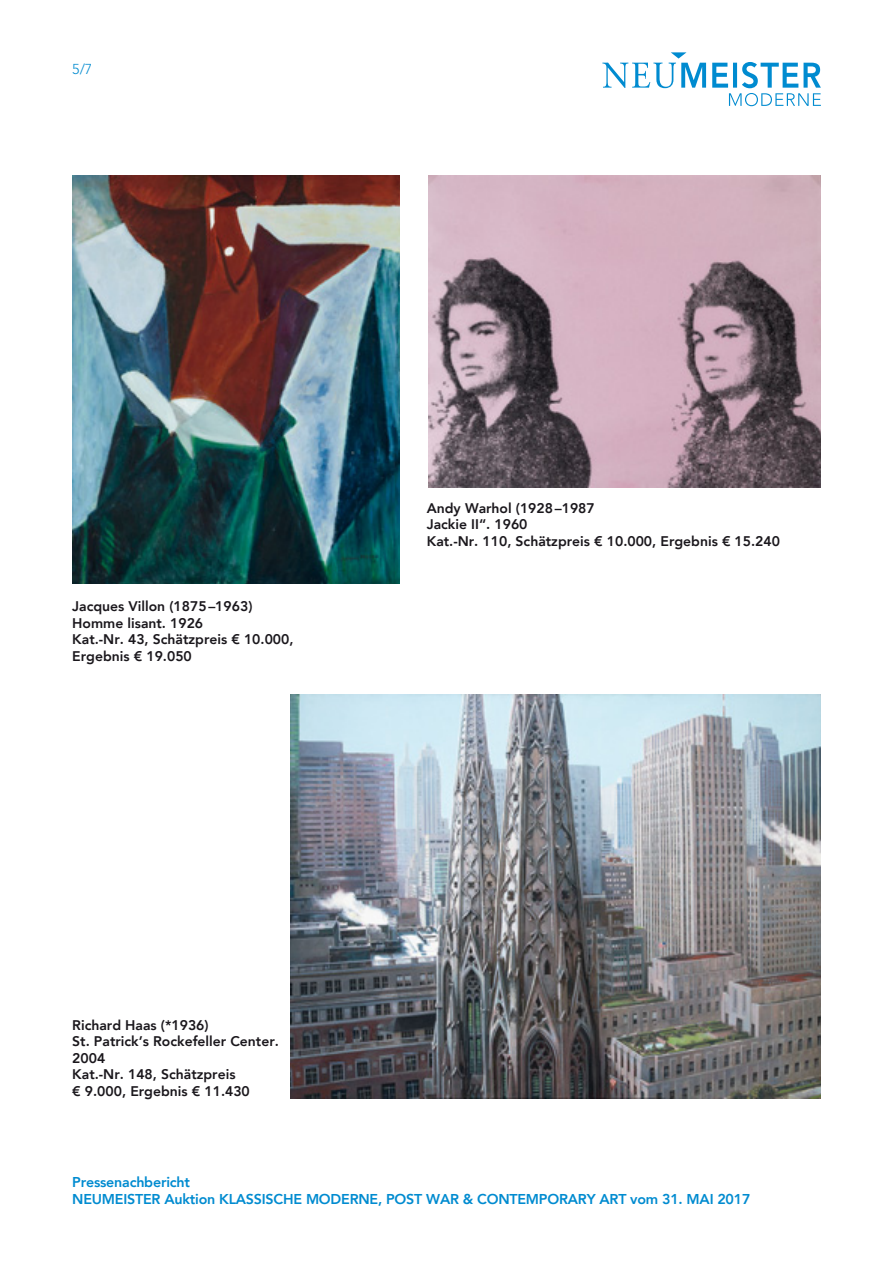
<style>
.page{position:relative;width:893px;height:1263px;background:#fff}
.page>*{position:absolute;margin:0;border:0;box-sizing:border-box;transform-origin:0 0}
.t1{font:53.85px "Neumeister";color:#008bd0}
.t2{font:800 14.25px/16.5px "Avenir";letter-spacing:-.015em;color:#008bd0}
.t3{font:300 14.25px "Avenir Fred";color:#008bd0}
.t4{font:800 13.95px/16.5px "Avenir";color:#1a171c}
</style>
<div class="page">
<img style="left:72px;top:176px;width:327px;height:408px">
<img style="left:429px;top:176px;width:392px;height:311px">
<img style="left:290px;top:694px;width:531px;height:404px">
<p class="t3" style="left:72px;top:64px;width:22px">5/7</p>
<h1 class="t1" style="left:602px;top:52px;width:220px">X</h1>
<p class="t4" style="left:72px;top:599px;width:223px">Jacques Villon (1875 –1963)<br>Homme lisant. 1926<br>Kat.-Nr. 43, Schätzpreis € 10.000,<br>Ergebnis € 19.050</p>
<p class="t4" style="left:427px;top:500px;width:355px">Andy Warhol (1928 –1987<br>Jackie II“. 1960<br>Kat.-Nr. 110, Schätzpreis € 10.000, Ergebnis € 15.240</p>
<p class="t4" style="left:72px;top:1017px;width:208px">Richard Haas (*1936)<br>St. Patrick’s Rockefeller Center.<br>2004<br>Kat.-Nr. 148, Schätzpreis<br>€ 9.000, Ergebnis € 11.430</p>
<p class="t2" style="left:72px;top:1174px;width:680px">Pressenachbericht<br>NEUMEISTER Auktion KLASSISCHE MODERNE, POST WAR &amp; CONTEMPORARY ART vom 31. MAI 2017</p>
</div>
